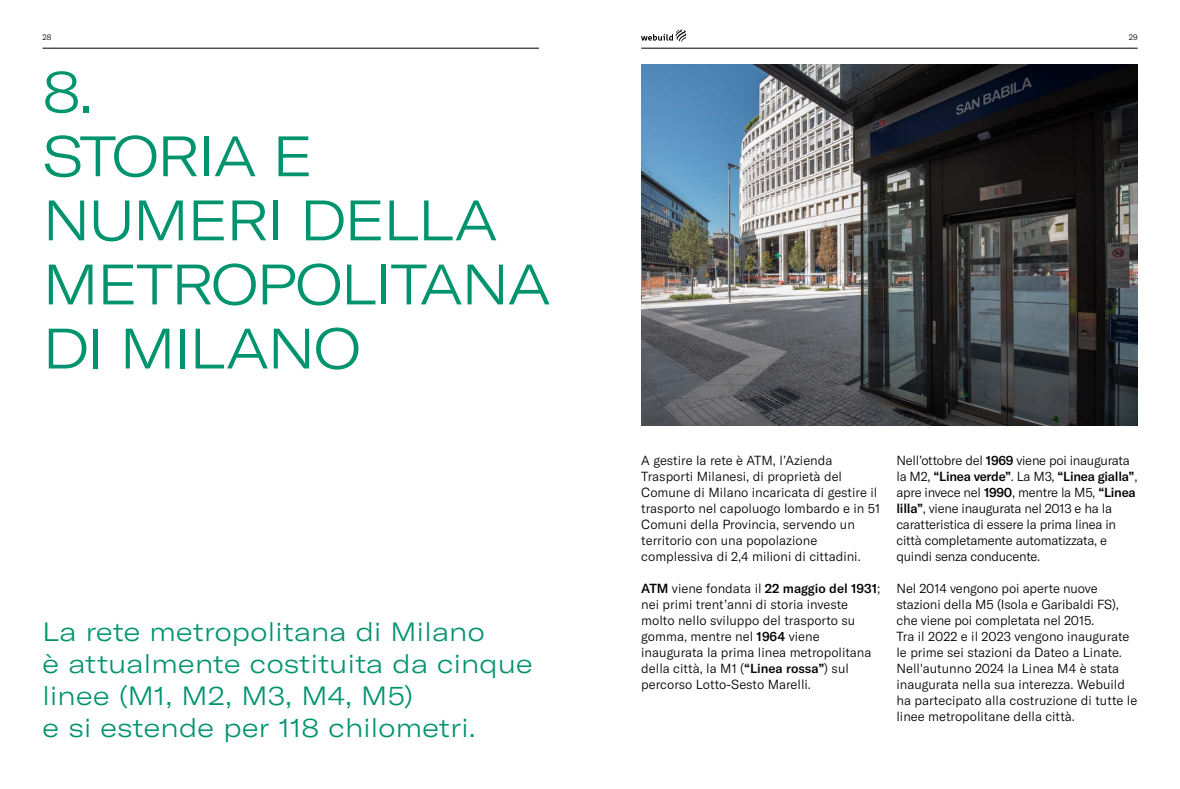
<style>
.page{position:relative;width:1180px;height:789px;background:#fff}
.page>*{position:absolute;margin:0;border:0;box-sizing:border-box;transform-origin:0 0}
.t1{font:300 expanded 56px/64px "GT America";letter-spacing:-.03em;color:#00946e}
.t2{font:300 expanded 26px/32px "GT America";letter-spacing:.01em;color:#00946e}
.t3{font:300 13px/16px "GT America";color:#000}
.t4{font:300 13px/16px "GT America";letter-spacing:-.02em;color:#000}
.t5{font:300 8px "GT America";color:#000}
.s1{font-weight:500}
</style>
<div class="page">
<svg style="left:641px;top:29px;width:45px;height:13px"></svg>
<hr style="left:641px;top:48px;width:496px;height:1px;background:#000">
<hr style="left:43px;top:48px;width:496px;height:1px;background:#000">
<img style="left:641px;top:64px;width:496px;height:361px">
<p class="t5" style="left:43px;top:33px;width:10px">28</p>
<p class="t5" style="left:1128px;top:33px;width:10px">29</p>
<h1 class="t1" style="left:43px;top:60px;width:509px">8.<br>STORIA E<br>NUMERI DELLA<br>METROPOLITANA<br>DI MILANO</h1>
<h2 class="t2" style="left:43px;top:615px;width:491px">La rete metropolitana di Milano<br>è attualmente costituita da cinque linee (M1, M2, M3, M4, M5)<br>e si estende per 118 chilometri.</h2>
<p class="t3" style="left:641px;top:451px;width:240px">A gestire la rete è ATM, l’Azienda Trasporti Milanesi, di proprietà del Comune di Milano incaricata di gestire il trasporto nel capoluogo lombardo e in 51<br>Comuni della Provincia, servendo un territorio con una popolazione complessiva di 2,4 milioni di cittadini.</p>
<p class="t3" style="left:641px;top:579px;width:241px"><span class="s1">ATM</span> viene fondata il <span class="s1">22 maggio del 1931</span>; nei primi trent’anni di storia investe molto nello sviluppo del trasporto su gomma, mentre nel <span class="s1">1964</span> viene inaugurata la prima linea metropolitana della città, la M1 (<span class="s1">“Linea rossa”</span>) sul percorso Lotto-Sesto Marelli.</p>
<p class="t4" style="left:896px;top:451px;width:242px">Nell’ottobre del <span class="s1">1969</span> viene poi inaugurata la M2, <span class="s1">“Linea verde”</span>. La M3, <span class="s1">“Linea gialla”</span>, apre invece nel <span class="s1">1990</span>, mentre la M5, <span class="s1">“Linea lilla”</span>, viene inaugurata nel 2013 e ha la caratteristica di essere la prima linea in città completamente automatizzata, e quindi senza conducente.</p>
<p class="t3" style="left:896px;top:580px;width:242px">Nel 2014 vengono poi aperte nuove stazioni della M5 (Isola e Garibaldi FS), che viene poi completata nel 2015.<br>Tra il 2022 e il 2023 vengono inaugurate le prime sei stazioni da Dateo a Linate.<br>Nell'autunno 2024 la Linea M4 è stata inaugurata nella sua interezza. Webuild ha partecipato alla costruzione di tutte le linee metropolitane della città.</p>
</div>
